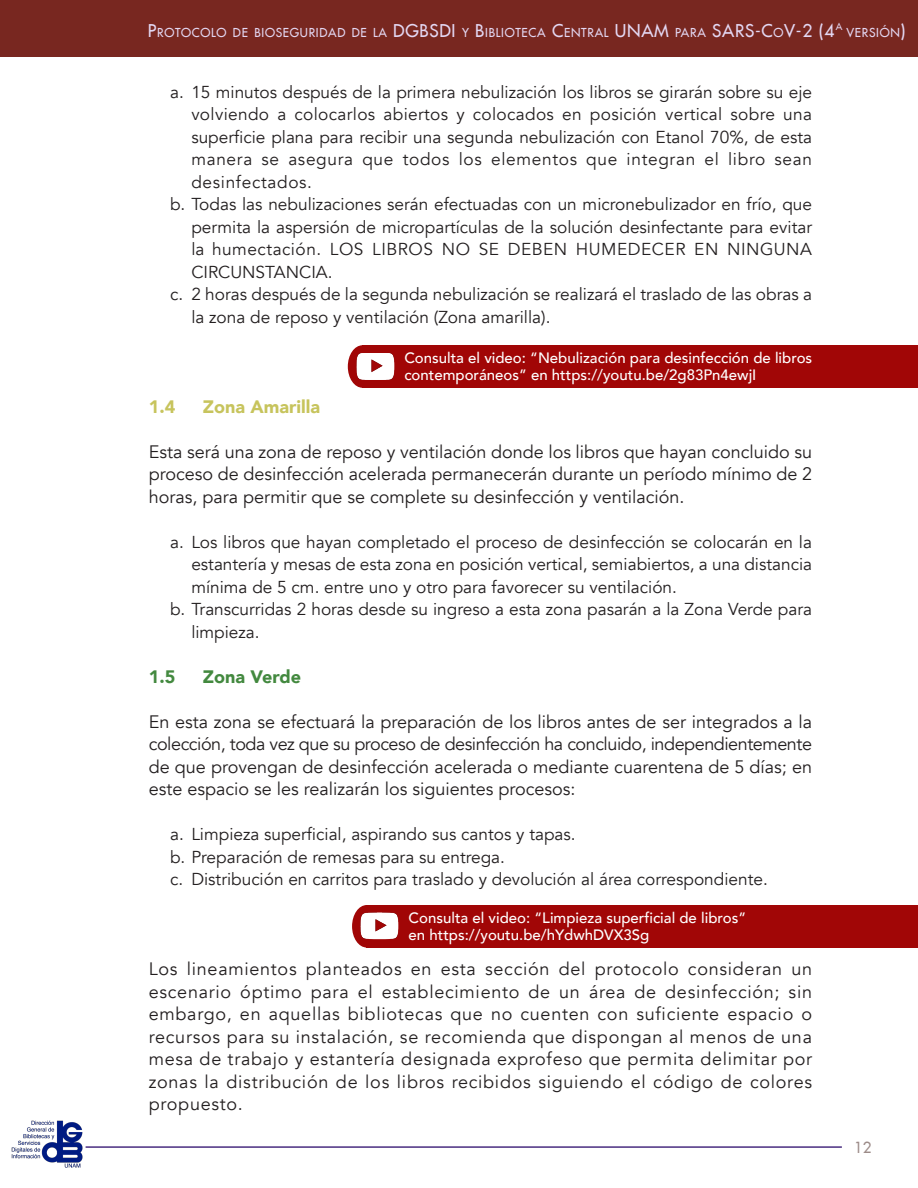
<style>
.page{position:relative;width:918px;height:1188px;background:#fff}
.page>*{position:absolute;margin:0;border:0;box-sizing:border-box;transform-origin:0 0}
.Cuerpo_de_texto{font:18px/22.5px "Avenir";color:#231f20;text-align:justify}
.Cuerpo_de_texto-2{font:900 18px "Avenir";color:#c7c45d}
.Cuerpo_de_texto-3{font:900 18px "Avenir";color:#43893f}
.t1{font:17.25px/22.5px "Avenir";color:#231f20;text-align:justify}
.t2{font:17.25px "Futura LT";color:#e3d7f2}
.Videos{font:500 15px "Avenir";color:#fff}
.t3{font:15px "Futura LT";color:#9c8b88}
.t4{font:12.15px "Futura LT";letter-spacing:.055em;color:#e3d7f2}
.t5{font:9.45px "Futura LT";color:#e3d7f2}
.s1{font-size:17.25px}
.s2{font-size:12.15px}
</style>
<div class="page">
<hr style="left:86px;top:1146px;width:756px;height:2px;background:#492d80">
<img style="left:11px;top:1120px;width:72px;height:48px">
<div style="left:0;top:0;width:918px;height:56px;background:#782720"></div>
<div style="left:362px;top:345px;width:556px;height:43px;background:#a10606"></div>
<div style="left:348px;top:345px;width:29px;height:43px;background:#a10606;border-radius:50%"></div>
<img style="left:357px;top:353px;width:38px;height:27px">
<div style="left:367px;top:905px;width:551px;height:43px;background:#a10606"></div>
<div style="left:352px;top:905px;width:29px;height:43px;background:#a10606;border-radius:50%"></div>
<img style="left:361px;top:913px;width:38px;height:27px">
<p class="t5" style="left:836px;top:21px;width:8px">A</p>
<p class="t4" style="left:148px;top:25px;width:257px"><span class="s1">P</span>ROTOCOLO DE BIOSEGURIDAD DE LA <span class="s1">DGBSDI</span></p>
<p class="t4" style="left:462px;top:25px;width:167px">Y <span class="s1">B</span>IBLIOTECA <span class="s1">C</span>ENTRAL <span class="s1">UNA</span></p>
<p class="t2" style="left:654px;top:20px;width:70px">M <span class="s2">PARA</span> SARS</p>
<p class="t2" style="left:755px;top:20px;width:152px">-C<span class="s2">O</span>V-2 (4 <span class="s2">VERSIÓN</span>)</p>
<p class="t1" style="left:191px;top:81px;width:622px;text-indent:-21px">a. 15 minutos después de la primera nebulización los libros se girarán sobre su eje volviendo a colocarlos abiertos y colocados en posición vertical sobre una superficie plana para recibir una segunda nebulización con Etanol 70%, de esta manera se asegura que todos los elementos que integran el libro sean desinfectados.</p>
<p class="t1" style="left:191px;top:193px;width:622px;text-indent:-21px">b. Todas las nebulizaciones serán efectuadas con un micronebulizador en frío, que permita la aspersión de micropartículas de la solución desinfectante para evitar la humectación. LOS LIBROS NO SE DEBEN HUMEDECER EN NINGUNA CIRCUNSTANCIA.</p>
<p class="t1" style="left:191px;top:283px;width:622px;text-indent:-21px">c. 2 horas después de la segunda nebulización se realizará el traslado de las obras a la zona de reposo y ventilación (Zona amarilla).</p>
<p class="Videos" style="left:404px;top:345px;width:409px">Consulta el video: “Nebulización para desinfección de libros</p>
<p class="Videos" style="left:404px;top:362px;width:354px">contemporáneos” en https://youtu.be/2g83Pn4ewjI</p>
<p class="Cuerpo_de_texto-2" style="left:149px;top:391px;width:28px">1.4</p>
<p class="Cuerpo_de_texto-2" style="left:203px;top:391px;width:119px">Zona Amarilla</p>
<p class="Cuerpo_de_texto" style="left:149px;top:440px;width:665px">Esta será una zona de reposo y ventilación donde los libros que hayan concluido su proceso de desinfección acelerada permanecerán durante un período mínimo de 2 horas, para permitir que se complete su desinfección y ventilación.</p>
<p class="t1" style="left:191px;top:531px;width:622px;text-indent:-21px">a. Los libros que hayan completado el proceso de desinfección se colocarán en la estantería y mesas de esta zona en posición vertical, semiabiertos, a una distancia mínima de 5 cm. entre uno y otro para favorecer su ventilación.</p>
<p class="t1" style="left:191px;top:598px;width:622px;text-indent:-21px">b. Transcurridas 2 horas desde su ingreso a esta zona pasarán a la Zona Verde para limpieza.</p>
<p class="Cuerpo_de_texto-3" style="left:149px;top:661px;width:28px">1.5</p>
<p class="Cuerpo_de_texto-3" style="left:203px;top:661px;width:100px">Zona Verde</p>
<p class="Cuerpo_de_texto" style="left:149px;top:710px;width:665px">En esta zona se efectuará la preparación de los libros antes de ser integrados a la colección, toda vez que su proceso de desinfección ha concluido, independientemente de que provengan de desinfección acelerada o mediante cuarentena de 5 días; en este espacio se les realizarán los siguientes procesos:</p>
<p class="t1" style="left:170px;top:823px;width:407px">a. Limpieza superficial, aspirando sus cantos y tapas.</p>
<p class="t1" style="left:170px;top:846px;width:336px">b. Preparación de remesas para su entrega.</p>
<p class="t1" style="left:170px;top:868px;width:599px">c. Distribución en carritos para traslado y devolución al área correspondiente.</p>
<p class="Videos" style="left:409px;top:905px;width:339px">Consulta el video: “Limpieza superficial de libros”</p>
<p class="Videos" style="left:409px;top:922px;width:242px">en https://youtu.be/hYdwhDVX3Sg</p>
<p class="Cuerpo_de_texto" style="left:149px;top:958px;width:665px">Los lineamientos planteados en esta sección del protocolo consideran un escenario óptimo para el establecimiento de un área de desinfección; sin embargo, en aquellas bibliotecas que no cuenten con suficiente espacio o recursos para su instalación, se recomienda que dispongan al menos de una mesa de trabajo y estantería designada exprofeso que permita delimitar por zonas la distribución de los libros recibidos siguiendo el código de colores propuesto.</p>
<p class="t3" style="left:854px;top:1138px;width:19px">12</p>
</div>
